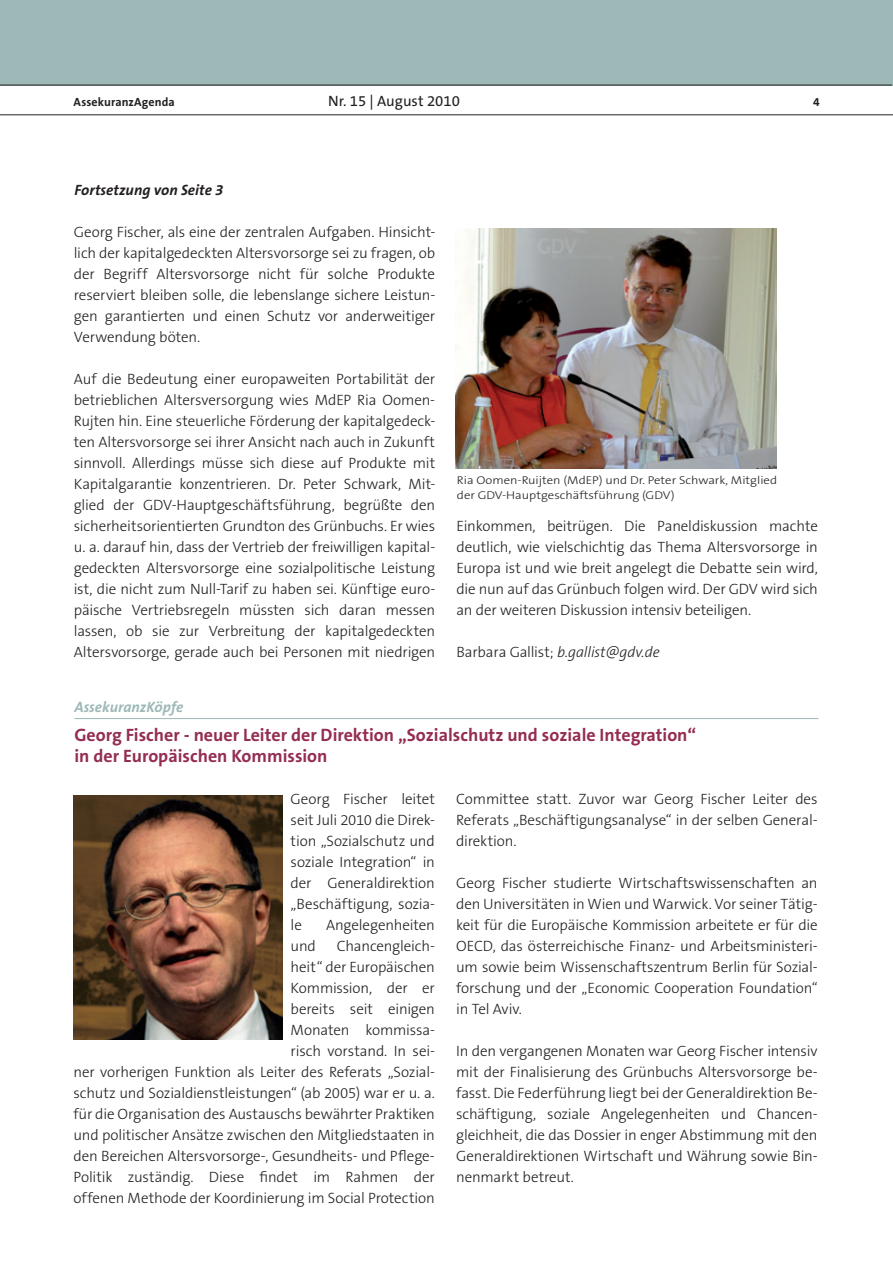
<style>
.page{position:relative;width:893px;height:1263px;background:#fff}
.page>*{position:absolute;margin:0;border:0;box-sizing:border-box;transform-origin:0 0}
.t1{font:700 18px/21px "The Sans B7";color:#942d53}
.t2{font:300 15px/21px "The Sans B3";letter-spacing:-.01em;color:#231f20;text-align:justify}
.t3{font:italic 300 15px "The Sans B3";letter-spacing:-.005em;color:#231f20}
.t4{font:italic 700 15px "The Sans B7";letter-spacing:.005em;color:#231f20}
.t5{font:15px "The Sans B5 Plain";color:#231f20}
.t6{font:italic 700 15px "The Sans B7";color:#9db8b7}
.t7{font:700 12px "The Sans B7";letter-spacing:.01em;color:#231f20}
.t8{font:300 11.4px/15.8px "The Sans B3";color:#231f20;scale:1.12 1}
.s1{font-style:normal}
</style>
<div class="page">
<div style="left:0;top:0;width:893px;height:85px;background:#9db8b7"></div>
<hr style="left:0;top:85px;width:893px;height:1px;background:#231f20">
<hr style="left:0;top:114px;width:893px;height:1px;background:#231f20">
<hr style="left:74px;top:718px;width:745px;height:1px;background:#9db8b7">
<img style="left:74px;top:795px;width:208px;height:244px">
<img style="left:456px;top:228px;width:321px;height:240px">
<p class="t7" style="left:74px;top:95px;width:103px">AssekuranzAgenda</p>
<p class="t5" style="left:328px;top:93px;width:133px">Nr. 15 | August 2010</p>
<p class="t7" style="left:813px;top:95px;width:8px">4</p>
<p class="t4" style="left:74px;top:182px;width:151px">Fortsetzung von Seite 3</p>
<p class="t2" style="left:74px;top:222px;width:363px">Georg Fischer, als eine der zentralen Aufgaben. Hinsicht&shy;lich der kapitalgedeckten Altersvorsorge sei zu fragen, ob der Begriff Altersvorsorge nicht für solche Produkte reserviert bleiben solle, die lebenslange sichere Leistun&shy;gen garantierten und einen Schutz vor anderweitiger Verwendung böten.</p>
<p class="t2" style="left:74px;top:369px;width:363px">Auf die Bedeutung einer europaweiten Portabilität der betrieblichen Altersversorgung wies MdEP Ria Oomen-Rujten hin. Eine steuerliche Förderung der kapitalgedeck&shy;ten Altersvorsorge sei ihrer Ansicht nach auch in Zukunft sinnvoll. Allerdings müsse sich diese auf Produkte mit Kapitalgarantie konzentrieren. Dr. Peter Schwark, Mit&shy;glied der GDV-Hauptgeschäftsführung, begrüßte den sicherheitsorientierten Grundton des Grünbuchs. Er wies u. a. darauf hin, dass der Vertrieb der freiwilligen kapital&shy;gedeckten Altersvorsorge eine sozialpolitische Leistung ist, die nicht zum Null-Tarif zu haben sei. Künftige euro&shy;päische Vertriebsregeln müssten sich daran messen lassen, ob sie zur Verbreitung der kapitalgedeckten Altersvorsorge, gerade auch bei Personen mit niedrigen</p>
<p class="t8" style="left:457px;top:472px;width:287px">Ria Oomen-Ruijten (MdEP) und Dr. Peter Schwark, Mitglied der GDV-Hauptgeschäftsführung (GDV)</p>
<p class="t2" style="left:456px;top:516px;width:363px">Einkommen, beitrügen. Die Paneldiskussion machte deutlich, wie vielschichtig das Thema Altersvorsorge in Europa ist und wie breit angelegt die Debatte sein wird, die nun auf das Grünbuch folgen wird. Der GDV wird sich an der weiteren Diskussion intensiv beteiligen.</p>
<p class="t3" style="left:456px;top:644px;width:205px"><span class="s1">Barbara Gallist;</span> b.gallist@gdv.de</p>
<p class="t6" style="left:74px;top:699px;width:111px">AssekuranzKöpfe</p>
<p class="t1" style="left:74px;top:725px;width:623px">Georg Fischer - neuer Leiter der Direktion „Sozialschutz und soziale Integration“ in der Europäischen Kommission</p>
<p class="t2" style="left:291px;top:789px;width:146px">Georg Fischer leitet seit Juli 2010 die Direk&shy;tion „Sozialschutz und soziale Integration“ in der Generaldirektion „Beschäftigung, sozia&shy;le</p>
<p class="t2" style="left:326px;top:915px;width:110px">Angelegenheiten</p>
<p class="t2" style="left:73px;top:936px;width:363px;text-align:right">Chancengleich-<br>heit“ der Europäischen<br>Kommission, der er<br>bereits seit einigen<br>Monaten kommissa-<br>risch vorstand. In sei-<br>ner vorherigen Funktion als Leiter des Referats „Sozial&shy;schutz und Sozialdienstleistungen“ (ab 2005) war er u. a. für die Organisation des Austauschs bewährter Praktiken und politischer Ansätze zwischen den Mitgliedstaaten in den Bereichen Altersvorsorge-, Gesundheits- und Pflege-Politik zuständig. Diese findet im Rahmen der offenen Methode der Koordinierung im Social Protection</p>
<p class="t2" style="left:291px;top:936px;width:27px">und</p>
<p class="t2" style="left:456px;top:789px;width:363px">Committee statt. Zuvor war Georg Fischer Leiter des Referats „Beschäftigungsanalyse“ in der selben General&shy;direktion.</p>
<p class="t2" style="left:456px;top:873px;width:363px">Georg Fischer studierte Wirtschaftswissenschaften an den Universitäten in Wien und Warwick. Vor seiner Tätig&shy;keit für die Europäische Kommission arbeitete er für die OECD, das österreichische Finanz- und Arbeitsministeri&shy;um sowie beim Wissenschaftszentrum Berlin für Sozial&shy;forschung und der „Economic Cooperation Foundation“ in Tel Aviv.</p>
<p class="t2" style="left:456px;top:1041px;width:363px">In den vergangenen Monaten war Georg Fischer intensiv mit der Finalisierung des Grünbuchs Altersvorsorge be&shy;fasst. Die Federführung liegt bei der Generaldirektion Be&shy;schäftigung, soziale Angelegenheiten und Chancen&shy;gleichheit, die das Dossier in enger Abstimmung mit den Generaldirektionen Wirtschaft und Währung sowie Bin&shy;nenmarkt betreut.</p>
</div>
